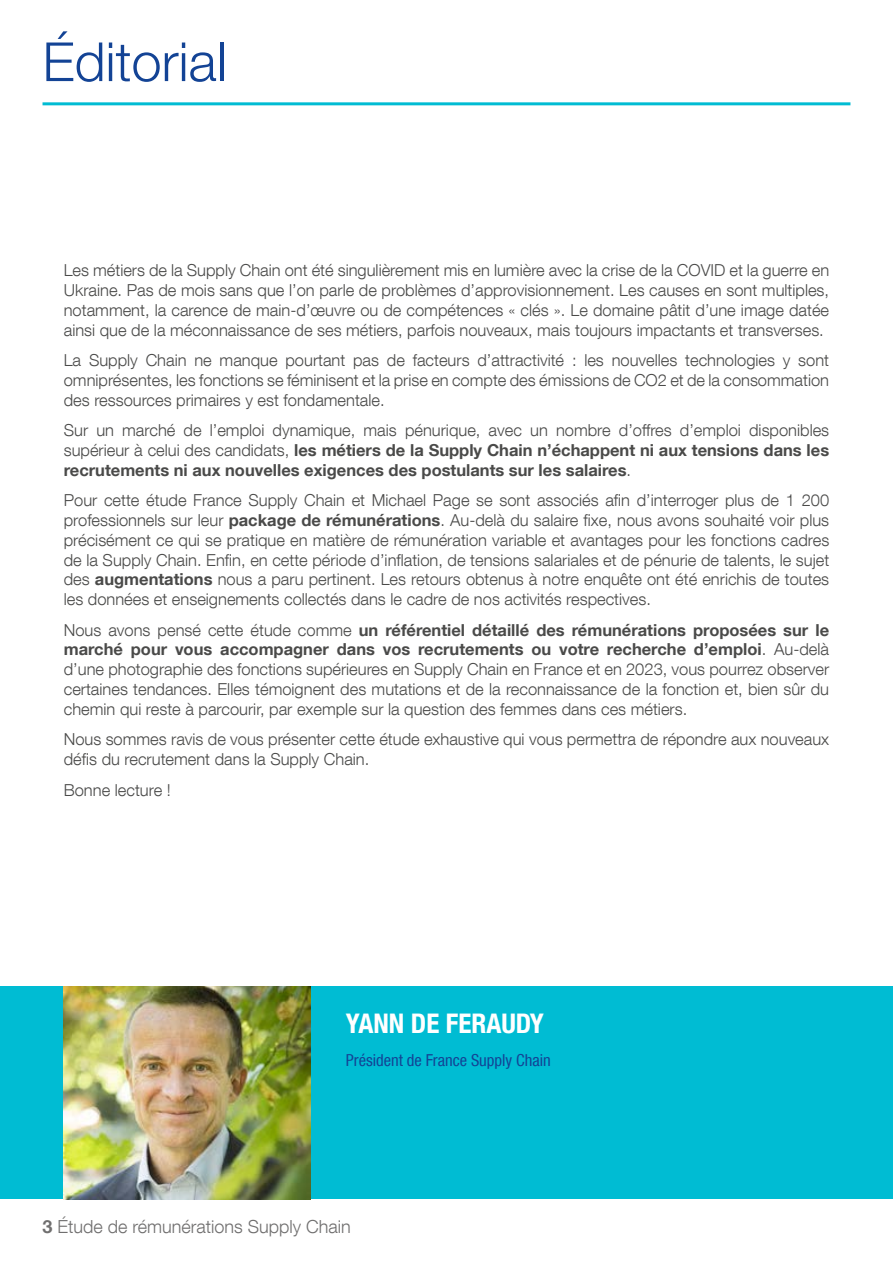
<style>
.page{position:relative;width:893px;height:1263px;background:#fff}
.page>*{position:absolute;margin:0;border:0;box-sizing:border-box;transform-origin:0 0}
.t1{font:300 54px "Helvetica Neue LT Com";color:#134395}
.t2{font:700 condensed 27px "Helvetica Neue LT Com";color:#fff}
.t3{font:300 18px "Helvetica Neue LT Com";color:#706f6f}
.t4{font:300 16.5px/19.8px "Helvetica Neue LT Com";color:#4a4a49;text-align:justify}
.t5{font:700 16.5px/19.8px "Helvetica Neue LT Com";color:#4a4a49;text-align:justify}
.t6{font:condensed 16.5px "Helvetica Neue LT Com";color:#134395}
.s1{font-weight:300}
.s2{font-weight:700}
</style>
<div class="page">
<div style="left:0;top:986px;width:893px;height:213px;background:#00bcd3"></div>
<img style="left:64px;top:986px;width:246px;height:213px">
<hr style="left:43px;top:102px;width:807px;height:3px;background:#00bcd3">
<h1 class="t1" style="left:43px;top:29px;width:186px">Éditorial</h1>
<p class="t4" style="left:64px;top:260px;width:767px">Les métiers de la Supply Chain ont été singulièrement mis en lumière avec la crise de la COVID et la guerre en Ukraine. Pas de mois sans que l’on parle de problèmes d’approvisionnement. Les causes en sont multiples, notamment, la carence de main-d’œuvre ou de compétences « clés ». Le domaine pâtit d’une image datée ainsi que de la méconnaissance de ses métiers, parfois nouveaux, mais toujours impactants et transverses.</p>
<p class="t4" style="left:64px;top:350px;width:767px">La Supply Chain ne manque pourtant pas de facteurs d’attractivité : les nouvelles technologies y sont omniprésentes, les fonctions se féminisent et la prise en compte des émissions de CO2 et de la consommation des ressources primaires y est fondamentale.</p>
<p class="t5" style="left:64px;top:420px;width:767px"><span class="s1">Sur un marché de l’emploi dynamique, mais pénurique, avec un nombre d’offres d’emploi disponibles supérieur à celui des candidats,</span> les métiers de la Supply Chain n’échappent ni aux tensions dans les recrutements ni aux nouvelles exigences des postulants sur les salaires<span class="s1">.</span></p>
<p class="t4" style="left:64px;top:490px;width:767px">Pour cette étude France Supply Chain et Michael Page se sont associés afin d’interroger plus de 1 200 professionnels sur leur <span class="s2">package de rémunérations</span>. Au-delà du salaire fixe, nous avons souhaité voir plus précisément ce qui se pratique en matière de rémunération variable et avantages pour les fonctions cadres de la Supply Chain. Enfin, en cette période d’inflation, de tensions salariales et de pénurie de talents, le sujet des <span class="s2">augmentations</span> nous a paru pertinent. Les retours obtenus à notre enquête ont été enrichis de toutes les données et enseignements collectés dans le cadre de nos activités respectives.</p>
<p class="t4" style="left:64px;top:619px;width:767px">Nous avons pensé cette étude comme <span class="s2">un référentiel détaillé des rémunérations proposées sur le marché pour vous accompagner dans vos recrutements ou votre recherche d’emploi</span>. Au-delà d’une photographie des fonctions supérieures en Supply Chain en France et en 2023, vous pourrez observer certaines tendances. Elles témoignent des mutations et de la reconnaissance de la fonction et, bien sûr du chemin qui reste à parcourir, par exemple sur la question des femmes dans ces métiers.</p>
<p class="t4" style="left:64px;top:729px;width:767px">Nous sommes ravis de vous présenter cette étude exhaustive qui vous permettra de répondre aux nouveaux défis du recrutement dans la Supply Chain.</p>
<p class="t4" style="left:64px;top:779px;width:109px">Bonne lecture !</p>
<h2 class="t2" style="left:346px;top:1007px;width:200px">YANN DE FERAUDY</h2>
<p class="t6" style="left:346px;top:1050px;width:206px">Président de France Supply Chain</p>
<p class="t3" style="left:43px;top:1216px;width:310px"><span class="s2">3</span> Étude de rémunérations Supply Chain</p>
</div>
